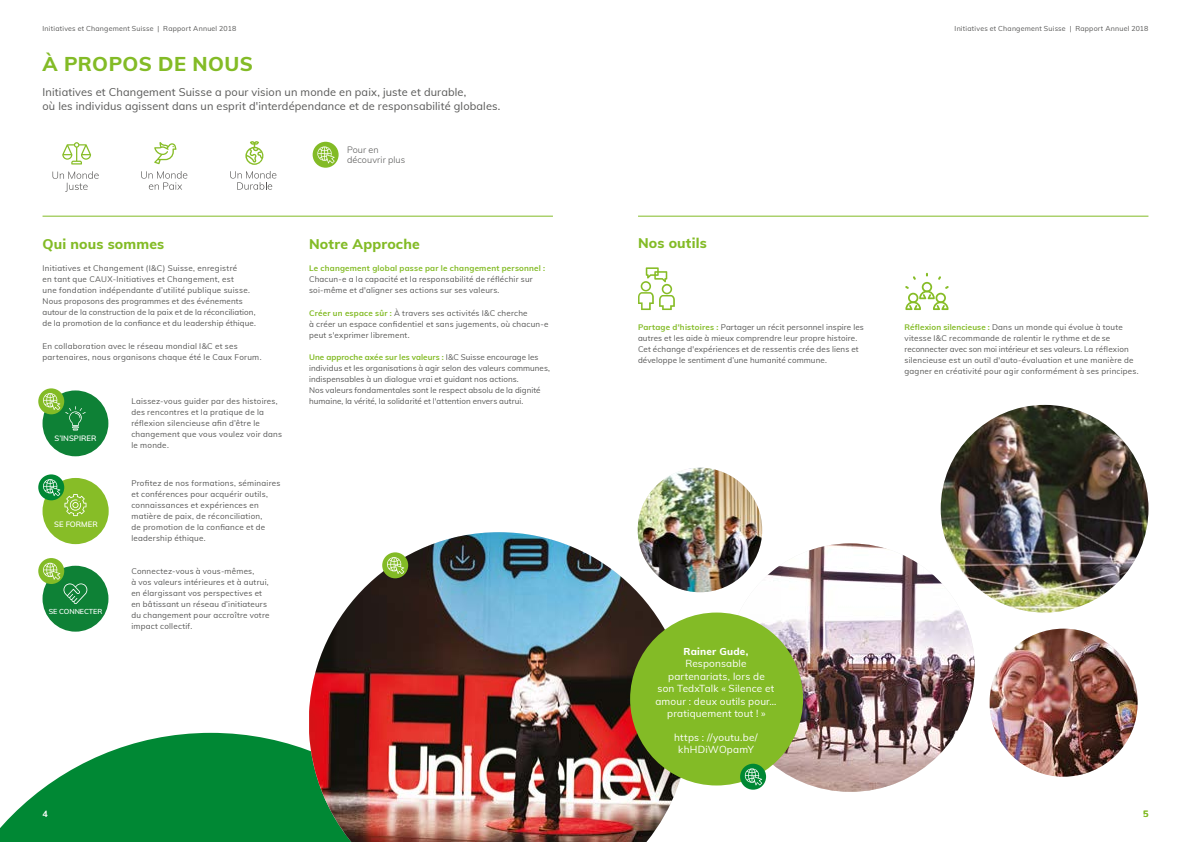
<style>
.page{position:relative;width:1191px;height:842px;background:#fff}
.page>*{position:absolute;margin:0;border:0;box-sizing:border-box;transform-origin:0 0}
.t1{font:800 20px "Muli";letter-spacing:.02em;color:#83bb26}
.t2{font:800 14px "Muli";letter-spacing:.01em;color:#83bb26}
.t3{font:11px/14px "Muli";letter-spacing:.01em;color:#575756}
.t4{font:10px/12.5px "Muli";letter-spacing:.015em;color:#fff;text-align:center}
.t5{font:800 10px "Muli";letter-spacing:.02em;color:#fff}
.t6{font:300 9px/10px "Muli";letter-spacing:.01em;color:#575756}
.t7{font:700 9px "Muli";color:#83bb26}
.t8{font:700 9px "Muli";color:#fff}
.t9{font:8px/11px "Muli";letter-spacing:.025em;color:#575756}
.t10{font:8px/11px "Muli";letter-spacing:.005em;color:#575756}
.t11{font:700 8px "Muli";letter-spacing:.025em;color:#83bb26}
.t12{font:600 7.7px "Muli";color:#fff}
.t13{font:600 7.1px "Muli";letter-spacing:-.01em;color:#fff}
.t14{font:7px "Muli";letter-spacing:.03em;color:#575756}
.s1{font-weight:700;color:#83bb26}
</style>
<div class="page">
<hr style="left:638px;top:216px;width:510px;height:1px;background:#83bb26">
<hr style="left:43px;top:216px;width:510px;height:1px;background:#83bb26">
<img style="left:989px;top:629px;width:148px;height:148px;border-radius:73px">
<img style="left:940px;top:405px;width:208px;height:207px;border-radius:104px">
<img style="left:726px;top:543px;width:248px;height:249px;border-radius:124px">
<svg style="left:0;top:733px;width:309px;height:109px;fill:#008834"></svg>
<svg style="left:905px;top:273px;width:43px;height:37px"></svg>
<svg style="left:638px;top:267px;width:37px;height:43px"></svg>
<svg style="left:62px;top:142px;width:29px;height:23px"></svg>
<svg style="left:52px;top:171px;width:47px;height:21px"></svg>
<svg style="left:154px;top:142px;width:22px;height:22px"></svg>
<svg style="left:141px;top:171px;width:46px;height:19px"></svg>
<svg style="left:245px;top:141px;width:18px;height:24px"></svg>
<svg style="left:230px;top:171px;width:46px;height:19px"></svg>
<div style="left:313px;top:142px;width:25px;height:26px;background:#83bb26;border-radius:50%"></div>
<svg style="left:317px;top:146px;width:18px;height:17px"></svg>
<div style="left:43px;top:566px;width:65px;height:66px;background:#0e8136;border-radius:50%"></div>
<div style="left:43px;top:478px;width:66px;height:66px;background:#87bd27;border-radius:50%"></div>
<div style="left:43px;top:390px;width:65px;height:66px;background:#0e8136;border-radius:50%"></div>
<svg style="left:38px;top:388px;width:26px;height:26px"></svg>
<svg style="left:42px;top:393px;width:44px;height:37px"></svg>
<svg style="left:38px;top:558px;width:26px;height:26px"></svg>
<svg style="left:42px;top:563px;width:45px;height:41px"></svg>
<svg style="left:38px;top:474px;width:26px;height:26px"></svg>
<svg style="left:42px;top:479px;width:44px;height:37px"></svg>
<img style="left:309px;top:532px;width:380px;height:310px">
<div style="left:630px;top:612px;width:173px;height:173px;background:#83bb26;border-radius:50%"></div>
<div style="left:382px;top:552px;width:26px;height:26px;background:#83bb26;border-radius:50%"></div>
<svg style="left:387px;top:557px;width:17px;height:17px"></svg>
<svg style="left:740px;top:764px;width:26px;height:26px"></svg>
<svg style="left:744px;top:768px;width:18px;height:17px"></svg>
<img style="left:637px;top:468px;width:125px;height:124px;border-radius:62px">
<p class="t14" style="left:43px;top:23px;width:195px">Initiatives et Changement Suisse | Rapport Annuel 2018</p>
<p class="t14" style="left:954px;top:23px;width:195px">Initiatives et Changement Suisse | Rapport Annuel 2018</p>
<h1 class="t1" style="left:43px;top:49px;width:212px">À PROPOS DE NOUS</h1>
<h3 class="t3" style="left:43px;top:85px;width:459px">Initiatives et Changement Suisse a pour vision un monde en paix, juste et durable,<br>où les individus agissent dans un esprit d'interdépendance et de responsabilité globales.</h3>
<p class="t6" style="left:347px;top:144px;width:60px">Pour en découvrir plus</p>
<h2 class="t2" style="left:43px;top:233px;width:123px">Qui nous sommes</h2>
<p class="t9" style="left:43px;top:262px;width:215px">Initiatives et Changement (I&amp;C) Suisse, enregistré<br>en tant que CAUX-Initiatives et Changement, est<br>une fondation indépendante d’utilité publique suisse.<br>Nous proposons des programmes et des événements autour de la construction de la paix et de la réconciliation, de la promotion de la confiance et du leadership éthique.</p>
<p class="t9" style="left:43px;top:340px;width:220px">En collaboration avec le réseau mondial I&amp;C et ses partenaires, nous organisons chaque été le Caux Forum.</p>
<p class="t12" style="left:55px;top:432px;width:43px">S’INSPIRER</p>
<p class="t12" style="left:54px;top:518px;width:45px">SE FORMER</p>
<p class="t13" style="left:49px;top:606px;width:55px">SE CONNECTER</p>
<p class="t9" style="left:131px;top:395px;width:152px">Laissez-vous guider par des histoires, des rencontres et la pratique de la réflexion silencieuse afin d’être le changement que vous voulez voir dans le monde.</p>
<p class="t9" style="left:131px;top:478px;width:151px">Profitez de nos formations, séminaires et conférences pour acquérir outils, connaissances et expériences en matière de paix, de réconciliation,<br>de promotion de la confiance et de leadership éthique.</p>
<p class="t9" style="left:131px;top:565px;width:140px">Connectez-vous à vous-mêmes,<br>à vos valeurs intérieures et à autrui, en élargissant vos perspectives et en bâtissant un réseau d’initiateurs du changement pour accroître votre impact collectif.</p>
<h2 class="t2" style="left:309px;top:233px;width:112px">Notre Approche</h2>
<p class="t11" style="left:309px;top:262px;width:238px">Le changement global passe par le changement personnel :</p>
<p class="t9" style="left:309px;top:273px;width:225px">Chacun-e a la capacité et la responsabilité de réfléchir sur soi-même et d'aligner ses actions sur ses valeurs.</p>
<p class="t9" style="left:309px;top:307px;width:241px"><span class="s1">Créer un espace sûr :</span> À travers ses activités I&amp;C cherche<br>à créer un espace confidentiel et sans jugements, où chacun-e peut s'exprimer librement.</p>
<p class="t10" style="left:309px;top:351px;width:242px"><span class="s1">Une approche axée sur les valeurs :</span> I&amp;C Suisse encourage les individus et les organisations à agir selon des valeurs communes, indispensables à un dialogue vrai et guidant nos actions.<br>Nos valeurs fondamentales sont le respect absolu de la dignité humaine, la vérité, la solidarité et l'attention envers autrui.</p>
<p class="t8" style="left:43px;top:807px;width:7px">4</p>
<h2 class="t2" style="left:638px;top:233px;width:70px">Nos outils</h2>
<p class="t9" style="left:638px;top:321px;width:227px"><span class="s1">Partage d'histoires :</span> Partager un récit personnel inspire les autres et les aide à mieux comprendre leur propre histoire.<br>Cet échange d'expériences et de ressentis crée des liens et développe le sentiment d’une humanité commune.</p>
<p class="t9" style="left:904px;top:321px;width:236px"><span class="s1">Réflexion silencieuse :</span> Dans un monde qui évolue à toute vitesse I&amp;C recommande de ralentir le rythme et de se reconnecter avec son moi intérieur et ses valeurs. La réflexion silencieuse est un outil d'auto-évaluation et une manière de gagner en créativité pour agir conformément à ses principes.</p>
<p class="t5" style="left:683px;top:644px;width:66px">Rainer Gude,</p>
<p class="t4" style="left:655px;top:657px;width:123px">Responsable partenariats, lors de<br>son TedxTalk « Silence et amour : deux outils pour… pratiquement tout ! »</p>
<p class="t4" style="left:674px;top:731px;width:85px">https : //youtu.be/ khHDiWOpamY</p>
<p class="t7" style="left:1143px;top:807px;width:7px">5</p>
</div>
